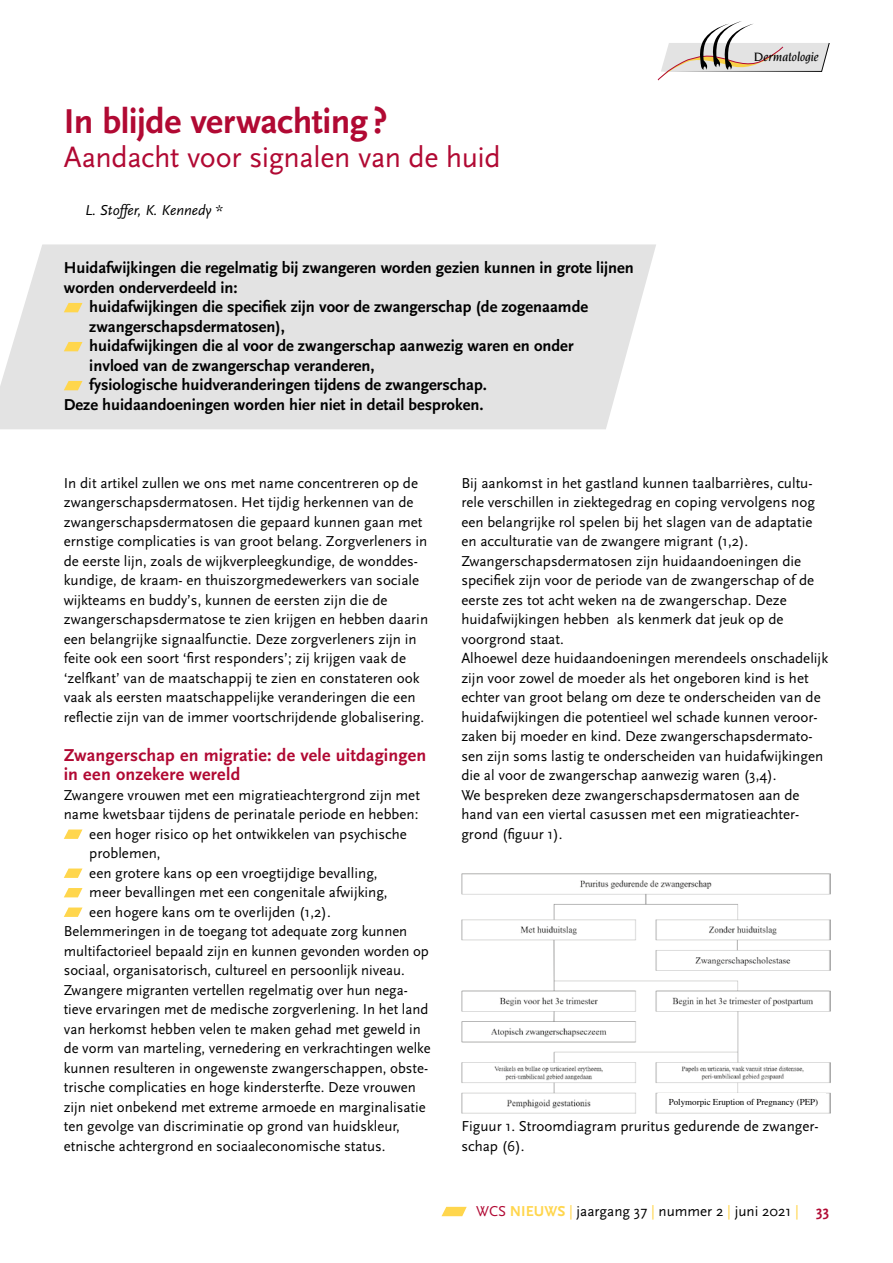
<style>
.page{position:relative;width:893px;height:1263px;background:#fff}
.page>*{position:absolute;margin:0;border:0;box-sizing:border-box;transform-origin:0 0}
.t1{font:700 36px "Scala Sans";letter-spacing:-.015em;color:#b10933}
.t2{font:30px "Scala Sans";letter-spacing:-.01em;color:#b10933}
.t3{font:700 18px/19.5px "Scala Sans";letter-spacing:.01em;color:#b10933}
.t4{font:700 16.5px "Scala Sans";color:#000}
.t5{font:15px/19.5px "Scala Sans";color:#000}
.t6{font:italic 15px "Scala Sans";color:#000}
.t7{font:italic 500 13.2px "Novarese Std";color:#000}
.t8{font:9px "Times";color:#000}
.s1{color:#b10933}
.s2{font-weight:700;color:#ffd64d}
.s3{color:#ffd64d}
.s4{font-weight:700;color:#b10933}
</style>
<div class="page">
<svg style="left:441px;top:1207px;width:26px;height:9px"></svg>
<div style="left:0;top:244px;width:656px;height:185px;background:#e3e3e3"></div>
<svg style="left:64px;top:303px;width:18px;height:9px"></svg>
<svg style="left:64px;top:342px;width:18px;height:9px"></svg>
<svg style="left:64px;top:381px;width:18px;height:9px"></svg>
<svg style="left:64px;top:829px;width:18px;height:10px"></svg>
<svg style="left:64px;top:868px;width:18px;height:10px"></svg>
<svg style="left:64px;top:888px;width:18px;height:9px"></svg>
<svg style="left:64px;top:907px;width:18px;height:10px"></svg>
<svg style="left:658px;top:21px;width:172px;height:60px"></svg>
<img style="left:461px;top:873px;width:369px;height:240px">
<div style="left:659px;top:1093px;width:167px;height:17px;background:#fff"></div>
<h1 class="t1" style="left:64px;top:102px;width:325px">In blijde verwachting?</h1>
<h2 class="t2" style="left:64px;top:141px;width:439px">Aandacht voor signalen van de huid</h2>
<p class="t6" style="left:85px;top:202px;width:139px">L. Stoffer, K. Kennedy *</p>
<p class="t4" style="left:64px;top:259px;width:572px">Huidafwijkingen die regelmatig bij zwangeren worden gezien kunnen in grote lijnen</p>
<p class="t4" style="left:64px;top:279px;width:175px">worden onderverdeeld in:</p>
<p class="t4" style="left:89px;top:298px;width:500px">huidafwijkingen die specifiek zijn voor de zwangerschap (de zogenaamde</p>
<p class="t4" style="left:89px;top:318px;width:197px">zwangerschapsdermatosen),</p>
<p class="t4" style="left:89px;top:337px;width:486px">huidafwijkingen die al voor de zwangerschap aanwezig waren en onder</p>
<p class="t4" style="left:89px;top:357px;width:287px">invloed van de zwangerschap veranderen,</p>
<p class="t4" style="left:89px;top:376px;width:399px">fysiologische huidveranderingen tijdens de zwangerschap.</p>
<p class="t4" style="left:64px;top:396px;width:421px">Deze huidaandoeningen worden hier niet in detail besproken.</p>
<p class="t7" style="left:754px;top:50px;width:67px">Dermatologie</p>
<p class="t5" style="left:64px;top:473px;width:366px">In dit artikel zullen we ons met name concentreren op de zwangerschapsdermatosen. Het tijdig herkennen van de zwangerschapsdermatosen die gepaard kunnen gaan met ernstige complicaties is van groot belang. Zorgverleners in de eerste lijn, zoals de wijkverpleegkundige, de wonddes&shy;kundige, de kraam- en thuiszorgmedewerkers van sociale wijkteams en buddy’s, kunnen de eersten zijn die de zwangerschapsdermatose te zien krijgen en hebben daarin een belangrijke signaalfunctie. Deze zorgverleners zijn in feite ook een soort ‘first responders’; zij krijgen vaak de ‘zelfkant’ van de maatschappij te zien en constateren ook vaak als eersten maatschappelijke veranderingen die een reflectie zijn van de immer voortschrijdende globalisering.</p>
<p class="t3" style="left:64px;top:746px;width:364px">Zwangerschap en migratie: de vele uitdagingen in een onzekere wereld</p>
<p class="t5" style="left:64px;top:785px;width:358px">Zwangere vrouwen met een migratieachtergrond zijn met</p>
<p class="t5" style="left:64px;top:805px;width:356px">name kwetsbaar tijdens de perinatale periode en hebben:</p>
<p class="t5" style="left:89px;top:824px;width:319px">een hoger risico op het ontwikkelen van psychische</p>
<p class="t5" style="left:89px;top:844px;width:73px">problemen,</p>
<p class="t5" style="left:89px;top:863px;width:290px">een grotere kans op een vroegtijdige bevalling,</p>
<p class="t5" style="left:89px;top:883px;width:300px">meer bevallingen met een congenitale afwijking,</p>
<p class="t5" style="left:89px;top:902px;width:243px">een hogere kans om te overlijden (1,2).</p>
<p class="t5" style="left:64px;top:922px;width:345px">Belemmeringen in de toegang tot adequate zorg kunnen</p>
<p class="t5" style="left:64px;top:941px;width:367px">multifactorieel bepaald zijn en kunnen gevonden worden op</p>
<p class="t5" style="left:64px;top:961px;width:343px">sociaal, organisatorisch, cultureel en persoonlijk niveau.</p>
<p class="t5" style="left:64px;top:980px;width:345px">Zwangere migranten vertellen regelmatig over hun nega-</p>
<p class="t5" style="left:64px;top:1000px;width:366px">tieve ervaringen met de medische zorgverlening. In het land</p>
<p class="t5" style="left:64px;top:1019px;width:359px">van herkomst hebben velen te maken gehad met geweld in</p>
<p class="t5" style="left:64px;top:1039px;width:368px">de vorm van marteling, vernedering en verkrachtingen welke</p>
<p class="t5" style="left:64px;top:1058px;width:366px">kunnen resulteren in ongewenste zwangerschappen, obste-</p>
<p class="t5" style="left:64px;top:1078px;width:354px">trische complicaties en hoge kindersterfte. Deze vrouwen</p>
<p class="t5" style="left:64px;top:1097px;width:364px">zijn niet onbekend met extreme armoede en marginalisatie</p>
<p class="t5" style="left:64px;top:1117px;width:338px">ten gevolge van discriminatie op grond van huidskleur,</p>
<p class="t5" style="left:64px;top:1136px;width:323px">etnische achtergrond en sociaaleconomische status.</p>
<p class="t5" style="left:461px;top:473px;width:368px">Bij aankomst in het gastland kunnen taalbarrières, cultu&shy;rele verschillen in ziektegedrag en coping vervolgens nog een belangrijke rol spelen bij het slagen van de adaptatie en acculturatie van de zwangere migrant (1,2).<br>Zwangerschapsdermatosen zijn huidaandoeningen die specifiek zijn voor de periode van de zwangerschap of de eerste zes tot acht weken na de zwangerschap. Deze huidafwijkingen hebben als kenmerk dat jeuk op de voorgrond staat.<br>Alhoewel deze huidaandoeningen merendeels onschadelijk zijn voor zowel de moeder als het ongeboren kind is het echter van groot belang om deze te onderscheiden van de huidafwijkingen die potentieel wel schade kunnen veroor&shy;zaken bij moeder en kind. Deze zwangerschapsdermato&shy;sen zijn soms lastig te onderscheiden van huidafwijkingen die al voor de zwangerschap aanwezig waren (3,4).<br>We bespreken deze zwangerschapsdermatosen aan de hand van een viertal casussen met een migratieachter&shy;grond (figuur 1).</p>
<p class="t8" style="left:669px;top:1093px;width:151px">Polymorpic Eruption of Pregnancy (PEP)</p>
<p class="t5" style="left:461px;top:1117px;width:359px">Figuur 1. Stroomdiagram pruritus gedurende de zwanger&shy;schap (6).</p>
<p class="t5" style="left:476px;top:1202px;width:355px"><span class="s1">WCS</span> <span class="s2">NIEUWS</span> <span class="s3">|</span> jaargang 37 <span class="s3">|</span> nummer 2 <span class="s3">|</span> juni 2021 <span class="s3">|</span> <span class="s4">33</span></p>
</div>
